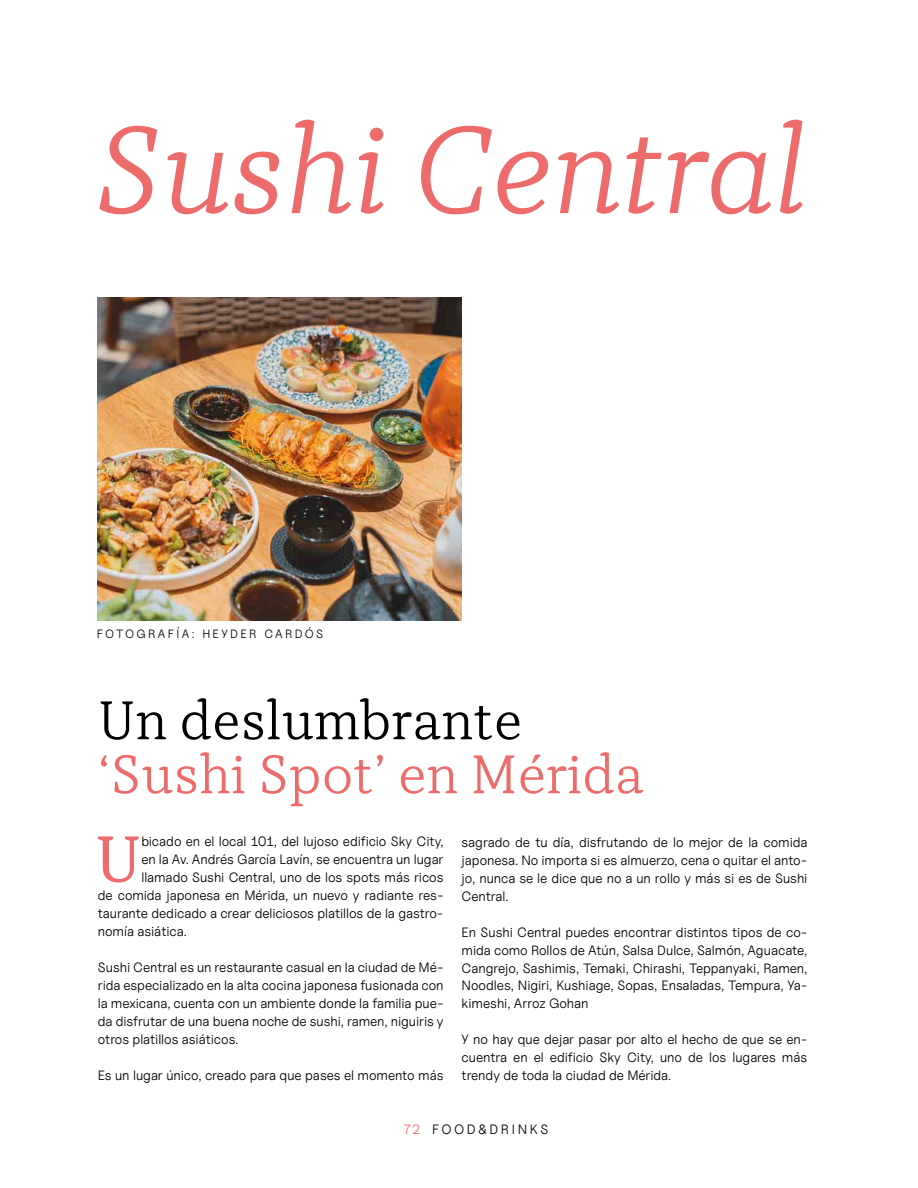
<style>
.page{position:relative;width:918px;height:1188px;background:#fff}
.page>*{position:absolute;margin:0;border:0;box-sizing:border-box;transform-origin:0 0}
.t1{font:italic 300 123px "TT Tricks";color:#ed6b6a}
.t2{font:64.95px "TT Tricks";color:#ed6b6a}
.t3{font:300 54px "TT Tricks";color:#ed6b6a}
.t4{font:300 54px "TT Tricks";color:#000}
.t5{font:13.5px/18px "Uncut Sans Book";letter-spacing:-.005em;color:#000;text-align:justify}
.t6{font:13.5px "Uncut Sans Book";letter-spacing:.19em;color:#000}
.t7{font:12px "Uncut Sans Book";letter-spacing:.19em;color:#000}
.s1{color:#ed6b6a}
</style>
<div class="page">
<img style="left:97px;top:297px;width:365px;height:324px">
<h1 class="t1" style="left:94px;top:94px;width:712px">Sushi Central</h1>
<p class="t7" style="left:97px;top:626px;width:228px">FOTOGRAFÍA: HEYDER CARDÓS</p>
<h3 class="t4" style="left:98px;top:687px;width:426px">Un deslumbrante</h3>
<h3 class="t3" style="left:98px;top:741px;width:548px">‘Sushi Spot’ en Mérida</h3>
<h2 class="t2" style="left:95px;top:819px;width:48px">U</h2>
<p class="t5" style="left:141px;top:832px;width:304px">bicado en el local 101, del lujoso edificio Sky City,</p>
<p class="t5" style="left:462px;top:833px;width:347px">sagrado de tu día, disfrutando de lo mejor de la comida japonesa. No importa si es almuerzo, cena o quitar el anto&shy;jo, nunca se le dice que no a un rollo y más si es de Sushi Central.</p>
<p class="t5" style="left:462px;top:923px;width:347px">En Sushi Central puedes encontrar distintos tipos de co&shy;mida como Rollos de Atún, Salsa Dulce, Salmón, Aguacate, Cangrejo, Sashimis, Temaki, Chirashi, Teppanyaki, Ramen, Noodles, Nigiri, Kushiage, Sopas, Ensaladas, Tempura, Ya&shy;kimeshi, Arroz Gohan</p>
<p class="t5" style="left:462px;top:1031px;width:347px">Y no hay que dejar pasar por alto el hecho de que se en&shy;cuentra en el edificio Sky City, uno de los lugares más trendy de toda la ciudad de Mérida.</p>
<p class="t5" style="left:141px;top:850px;width:304px">en la Av. Andrés García Lavín, se encuentra un lugar</p>
<p class="t5" style="left:141px;top:868px;width:304px">llamado Sushi Central, uno de los spots más ricos</p>
<p class="t5" style="left:98px;top:886px;width:347px">de comida japonesa en Mérida, un nuevo y radiante res-</p>
<p class="t5" style="left:98px;top:904px;width:347px">taurante dedicado a crear deliciosos platillos de la gastro-</p>
<p class="t5" style="left:98px;top:922px;width:90px">nomía asiática.</p>
<p class="t5" style="left:98px;top:958px;width:347px">Sushi Central es un restaurante casual en la ciudad de Mé&shy;rida especializado en la alta cocina japonesa fusionada con la mexicana, cuenta con un ambiente donde la familia pue&shy;da disfrutar de una buena noche de sushi, ramen, niguiris y otros platillos asiáticos.</p>
<p class="t5" style="left:98px;top:1066px;width:347px">Es un lugar único, creado para que pases el momento más</p>
<p class="t6" style="left:404px;top:1121px;width:146px"><span class="s1">72</span> FOOD&amp;DRINKS</p>
</div>
